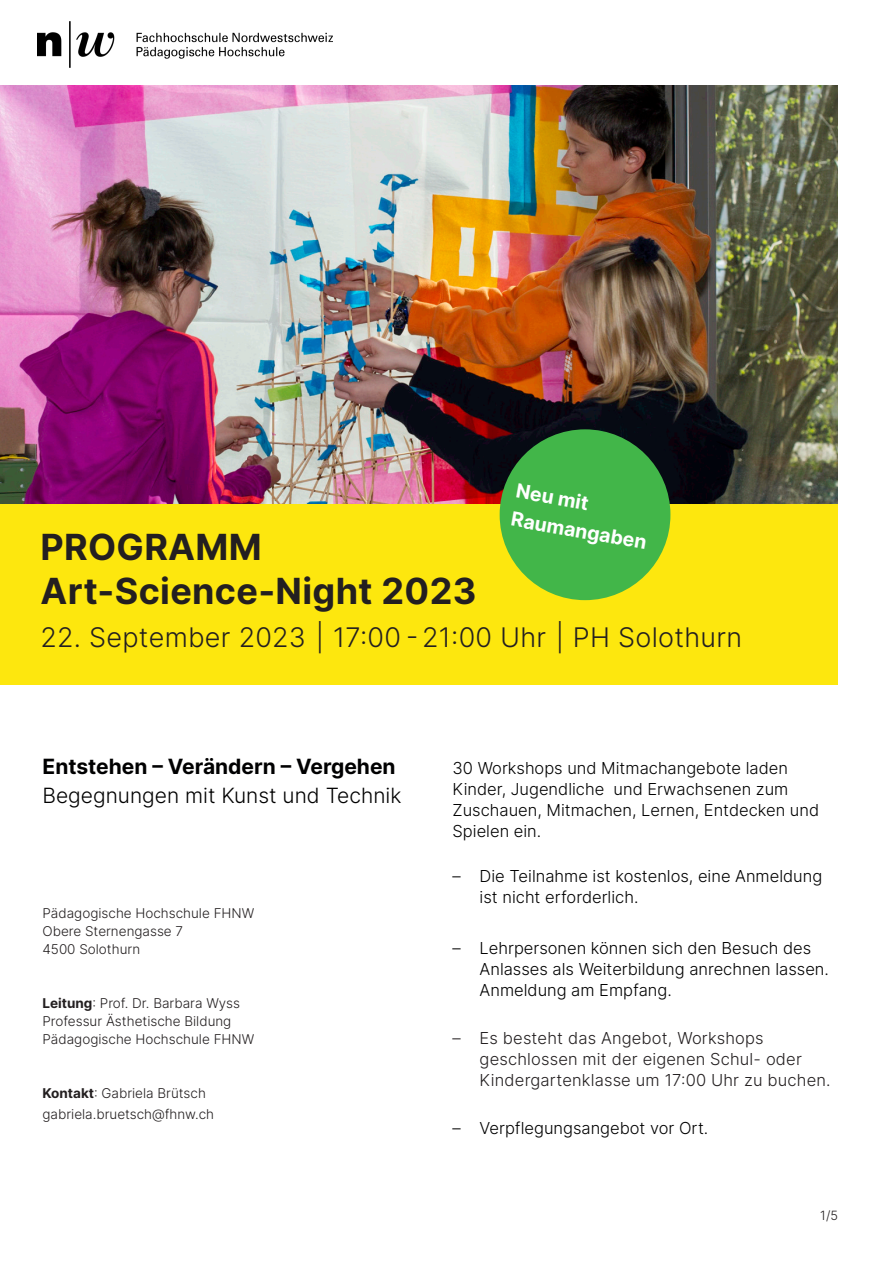
<style>
.page{position:relative;width:893px;height:1263px;background:#fff}
.page>*{position:absolute;margin:0;border:0;box-sizing:border-box;transform-origin:0 0}
.Untertitel___FHNW{font:36px "Inter";letter-spacing:.01em;color:#231f20}
.Untertitel___FHNW-2{font:300 27px "Inter";letter-spacing:.01em;color:#231f20}
.Lead_1___FHNW{font:300 21px/28.5px "Inter";color:#000001}
.Lead_1___FHNW-2{font:19.5px "Inter";color:#fff}
.Lead_1___FHNW-3{font:300 16.5px/21px "Inter";color:#000001}
.t1{font:300 16.5px/21px "Inter";letter-spacing:.01em;color:#231f20}
.Lead_1___FHNW-4{font:300 13.5px/18px "Inter";color:#231f20}
.t2{font:300 12.75px "Inter";color:#231f20}
.s1{font-weight:400}
</style>
<div class="page">
<img style="left:0;top:85px;width:837px;height:419px">
<div style="left:0;top:504px;width:837px;height:180px;background:#fde70e"></div>
<img style="left:37px;top:21px;width:296px;height:46px">
<div style="left:500px;top:429px;width:170px;height:171px;background:#42b649;border-radius:50%"></div>
<p class="Lead_1___FHNW-2" style="left:519px;top:476px;width:75px;rotate:10deg">Neu mit</p>
<p class="Lead_1___FHNW-2" style="left:514px;top:504px;width:139px;rotate:10deg">Raumangaben</p>
<p class="Untertitel___FHNW" style="left:40px;top:521px;width:223px">PROGRAMM</p>
<p class="Untertitel___FHNW" style="left:40px;top:564px;width:438px">Art-Science-Night 2023</p>
<p class="Untertitel___FHNW-2" style="left:40px;top:618px;width:703px">22. September 2023 | 17:00 -21:00 Uhr | PH Solothurn</p>
<p class="Lead_1___FHNW" style="left:43px;top:752px;width:360px"><span class="s1">Entstehen – Verändern – Vergehen<br></span>Begegnungen mit Kunst und Technik</p>
<p class="Lead_1___FHNW-4" style="left:43px;top:904px;width:213px">Pädagogische Hochschule FHNW<br>Obere Sternengasse 7<br>4500 Solothurn</p>
<p class="Lead_1___FHNW-4" style="left:43px;top:994px;width:213px"><span class="s1">Leitung</span>: Prof. Dr. Barbara Wyss<br>Professur Ästhetische Bildung<br>Pädagogische Hochschule FHNW</p>
<p class="Lead_1___FHNW-4" style="left:43px;top:1082px;width:173px;line-height:21px"><span class="s1">Kontakt</span>: Gabriela Brütsch gabriela.bruetsch@fhnw.ch</p>
<p class="Lead_1___FHNW-3" style="left:453px;top:757px;width:368px">30 Workshops und Mitmachangebote laden Kinder, Jugendliche und Erwachsenen zum Zuschauen, Mitmachen, Lernen, Entdecken und Spielen ein.</p>
<p class="Lead_1___FHNW-3" style="left:480px;top:865px;width:344px;text-indent:-27px">– Die Teilnahme ist kostenlos, eine Anmeldung ist nicht erforderlich.</p>
<p class="Lead_1___FHNW-3" style="left:480px;top:937px;width:351px;text-indent:-27px">– Lehrpersonen können sich den Besuch des<br>Anlasses als Weiterbildung anrechnen lassen.<br>Anmeldung am Empfang.</p>
<p class="t1" style="left:480px;top:1027px;width:352px;text-indent:-27px">– Es besteht das Angebot, Workshops geschlossen mit der eigenen Schul- oder<br>Kindergartenklasse um 17:00 Uhr zu buchen.</p>
<p class="Lead_1___FHNW-3" style="left:453px;top:1117px;width:257px">– Verpflegungsangebot vor Ort.</p>
<p class="t2" style="left:820px;top:1206px;width:19px">1/5</p>
</div>
